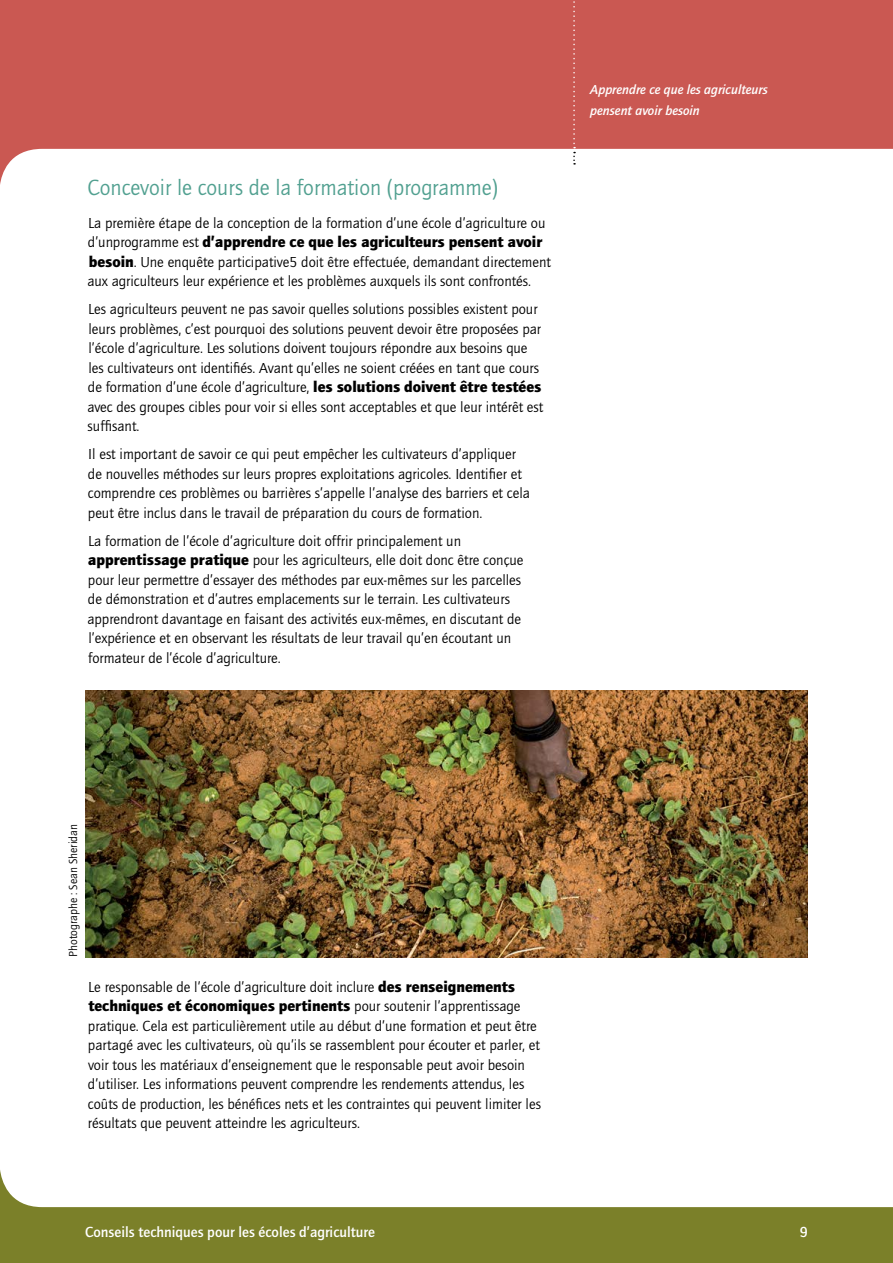
<style>
.page{position:relative;width:893px;height:1263px;background:#fff}
.page>*{position:absolute;margin:0;border:0;box-sizing:border-box;transform-origin:0 0}
.t1{font:22.5px "Quay Sans EF";color:#51a090}
.t2{font:900 15.75px "Quay Sans";color:#000}
.t3{font:15px/19.5px "Quay Sans EF";color:#000}
.t4{font:500 15px "Quay Sans EF";color:#fff}
.t5{font:italic 500 13.5px/21px "Quay Sans EF";color:#fff}
.t6{font:12px "Quay Sans EF";color:#000}
.s1{font-family:"Quay Sans EF";font-weight:400;font-size:15px}
.s2{font-family:"Quay Sans";font-weight:900;font-size:15.75px}
</style>
<div class="page">
<svg style="left:0;top:0;width:893px;height:185px;fill:#ca5852"></svg>
<svg style="left:0;top:1170px;width:893px;height:93px;fill:#7b8029"></svg>
<svg style="left:573px;top:0;width:2px;height:165px"></svg>
<img style="left:85px;top:690px;width:723px;height:267px">
<h1 class="t1" style="left:87px;top:176px;width:412px">Concevoir le cours de la formation (programme)</h1>
<p class="t3" style="left:88px;top:213px;width:459px">La première étape de la conception de la formation d’une école d’agriculture ou</p>
<p class="t2" style="left:88px;top:233px;width:456px"><span class="s1">d’unprogramme est</span> d’apprendre ce que les agriculteurs pensent avoir</p>
<p class="t3" style="left:87px;top:252px;width:465px"><span class="s2">besoin</span>. Une enquête participative5 doit être effectuée, demandant directement aux agriculteurs leur expérience et les problèmes auxquels ils sont confrontés.</p>
<p class="t3" style="left:87px;top:300px;width:458px">Les agriculteurs peuvent ne pas savoir quelles solutions possibles existent pour leurs problèmes, c’est pourquoi des solutions peuvent devoir être proposées par l’école d’agriculture. Les solutions doivent toujours répondre aux besoins que les cultivateurs ont identifiés. Avant qu’elles ne soient créées en tant que cours de formation d’une école d’agriculture, <span class="s2">les solutions doivent être testées </span>avec des groupes cibles pour voir si elles sont acceptables et que leur intérêt est suffisant.</p>
<p class="t3" style="left:88px;top:445px;width:444px">Il est important de savoir ce qui peut empêcher les cultivateurs d’appliquer de nouvelles méthodes sur leurs propres exploitations agricoles. Identifier et comprendre ces problèmes ou barrières s’appelle l’analyse des barriers et cela peut être inclus dans le travail de préparation du cours de formation.</p>
<p class="t3" style="left:87px;top:531px;width:438px">La formation de l’école d’agriculture doit offrir principalement un <span class="s2">apprentissage pratique</span> pour les agriculteurs, elle doit donc être conçue pour leur permettre d’essayer des méthodes par eux-mêmes sur les parcelles de démonstration et d’autres emplacements sur le terrain. Les cultivateurs apprendront davantage en faisant des activités eux-mêmes, en discutant de l’expérience et en observant les résultats de leur travail qu’en écoutant un formateur de l’école d’agriculture.</p>
<p class="t5" style="left:590px;top:79px;width:179px">Apprendre ce que les agriculteurs pensent avoir besoin</p>
<p class="t6" style="left:66px;top:957px;width:134px;rotate:-90deg">Photographe : Sean Sheridan</p>
<p class="t3" style="left:88px;top:977px;width:428px">Le responsable de l’école d’agriculture doit inclure <span class="s2">des renseignements</span></p>
<p class="t2" style="left:88px;top:997px;width:434px">techniques et économiques pertinents <span class="s1">pour soutenir l’apprentissage</span></p>
<p class="t3" style="left:88px;top:1016px;width:455px">pratique. Cela est particulièrement utile au début d’une formation et peut être partagé avec les cultivateurs, où qu’ils se rassemblent pour écouter et parler, et voir tous les matériaux d’enseignement que le responsable peut avoir besoin d’utiliser. Les informations peuvent comprendre les rendements attendus, les coûts de production, les bénéfices nets et les contraintes qui peuvent limiter les résultats que peuvent atteindre les agriculteurs.</p>
<p class="t4" style="left:85px;top:1224px;width:291px">Conseils techniques pour les écoles d’agriculture</p>
<p class="t4" style="left:800px;top:1224px;width:10px">9</p>
</div>
